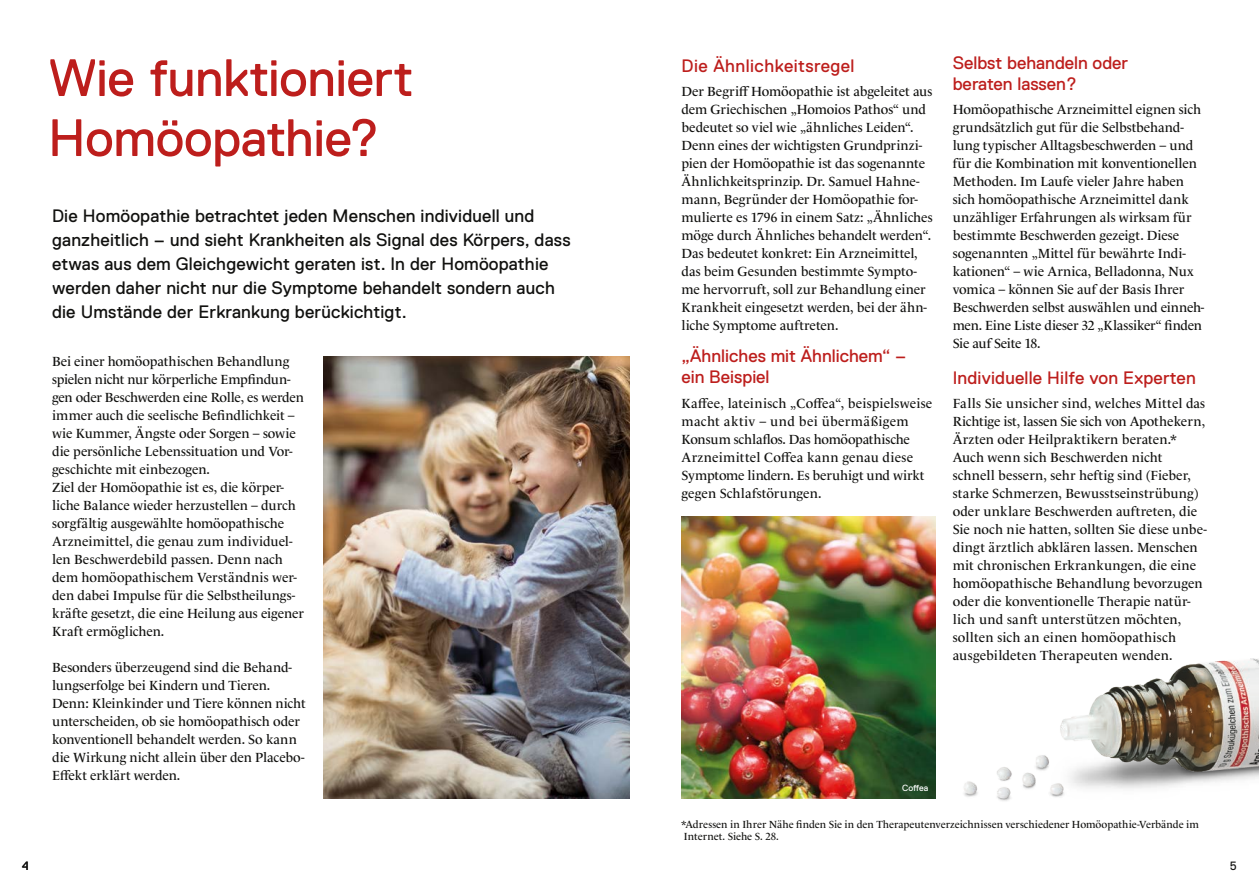
<style>
.page{position:relative;width:1259px;height:893px;background:#fff}
.page>*{position:absolute;margin:0;border:0;box-sizing:border-box;transform-origin:0 0}
.t1{font:52.5px/60px "Replica LL";letter-spacing:-.005em;color:#bd1e1c}
.t2{font:18px/24px "Replica LL";letter-spacing:.01em;color:#11110f}
.t3{font:18px/21px "Replica LL";color:#bd1e1c}
.t4{font:18px "Replica LL";letter-spacing:.025em;color:#bd1e1c}
.t5{font:13.5px/18px "Le Monde Livre Std";letter-spacing:-.005em;color:#11110f}
.t6{font:12px "Replica LL";color:#11110f}
.t7{font:10.5px/12px "Le Monde Livre Std";letter-spacing:-.005em;color:#11110f}
.t8{font:9px "Replica LL";color:#fff}
</style>
<div class="page">
<img style="left:681px;top:516px;width:254px;height:282px">
<img style="left:323px;top:357px;width:306px;height:441px">
<img style="left:964px;top:658px;width:295px;height:143px">
<h1 class="t1" style="left:48px;top:48px;width:367px">Wie funktioniert<br>Homöopathie?</h1>
<p class="t2" style="left:52px;top:204px;width:520px">Die Homöopathie betrachtet jeden Menschen individuell und ganzheitlich – und sieht Krankheiten als Signal des Körpers, dass etwas aus dem Gleichgewicht geraten ist. In der Homöopathie werden daher nicht nur die Symptome behandelt sondern auch die Umstände der Erkrankung berückichtigt.</p>
<p class="t5" style="left:52px;top:352px;width:253px">Bei einer homöopathischen Behandlung spielen nicht nur körperliche Empfindun&shy;gen oder Beschwerden eine Rolle, es werden immer auch die seelische Befindlichkeit – wie Kummer, Ängste oder Sorgen – sowie die persönliche Lebenssituation und Vor&shy;geschichte mit einbezogen.<br>Ziel der Homöopathie ist es, die körper&shy;liche Balance wieder herzustellen – durch sorgfältig ausgewählte homöopathische Arzneimittel, die genau zum individuel&shy;len Beschwerdebild passen. Denn nach dem homöopathischem Verständnis wer&shy;den dabei Impulse für die Selbstheilungs&shy;kräfte gesetzt, die eine Heilung aus eigener Kraft ermöglichen.</p>
<p class="t5" style="left:52px;top:658px;width:255px">Besonders überzeugend sind die Behand&shy;lungserfolge bei Kindern und Tieren.<br>Denn: Kleinkinder und Tiere können nicht unterscheiden, ob sie homöopathisch oder konventionell behandelt werden. So kann die Wirkung nicht allein über den Placebo-Effekt erklärt werden.</p>
<p class="t6" style="left:22px;top:860px;width:8px">4</p>
<h2 class="t4" style="left:681px;top:56px;width:174px">Die Ähnlichkeitsregel</h2>
<p class="t5" style="left:681px;top:82px;width:252px">Der Begriff Homöopathie ist abgeleitet aus dem Griechischen „Homoios Pathos“ und bedeutet so viel wie „ähnliches Leiden“.<br>Denn eines der wichtigsten Grundprinzi&shy;pien der Homöopathie ist das sogenannte Ähnlichkeitsprinzip. Dr. Samuel Hahne&shy;mann, Begründer der Homöopathie for&shy;mulierte es 1796 in einem Satz: „Ähnliches möge durch Ähnliches behandelt werden“.<br>Das bedeutet konkret: Ein Arzneimittel, das beim Gesunden bestimmte Sympto&shy;me hervorruft, soll zur Behandlung einer Krankheit eingesetzt werden, bei der ähn&shy;liche Symptome auftreten.</p>
<h2 class="t3" style="left:681px;top:345px;width:226px">„Ähnliches mit Ähnlichem“ – ein Beispiel</h2>
<p class="t5" style="left:681px;top:394px;width:252px">Kaffee, lateinisch „Coffea“, beispielsweise macht aktiv – und bei übermäßigem Konsum schlaflos. Das homöopathische Arzneimittel Coffea kann genau diese Symptome lindern. Es beruhigt und wirkt gegen Schlafstörungen.</p>
<h2 class="t3" style="left:952px;top:52px;width:177px">Selbst behandeln oder beraten lassen?</h2>
<p class="t5" style="left:952px;top:100px;width:253px">Homöopathische Arzneimittel eignen sich grundsätzlich gut für die Selbstbehand&shy;lung typischer Alltagsbeschwerden – und für die Kombination mit konventionellen Methoden. Im Laufe vieler Jahre haben sich homöopathische Arzneimittel dank unzähliger Erfahrungen als wirksam für bestimmte Beschwerden gezeigt. Diese sogenannten „Mittel für bewährte Indi&shy;kationen“ – wie Arnica, Belladonna, Nux vomica – können Sie auf der Basis Ihrer Beschwerden selbst auswählen und einneh&shy;men. Eine Liste dieser 32 „Klassiker“ finden Sie auf Seite 18.</p>
<h2 class="t3" style="left:952px;top:367px;width:244px">Individuelle Hilfe von Experten</h2>
<p class="t5" style="left:952px;top:394px;width:256px">Falls Sie unsicher sind, welches Mittel das Richtige ist, lassen Sie sich von Apothekern, Ärzten oder Heilpraktikern beraten.* Auch wenn sich Beschwerden nicht schnell bessern, sehr heftig sind (Fieber, starke Schmerzen, Bewusstseinstrübung) oder unklare Beschwerden auftreten, die Sie noch nie hatten, sollten Sie diese unbe&shy;dingt ärztlich abklären lassen. Menschen mit chronischen Erkrankungen, die eine homöopathische Behandlung bevorzugen oder die konventionelle Therapie natür&shy;lich und sanft unterstützen möchten, sollten sich an einen homöopathisch ausgebildeten Therapeuten wenden.</p>
<p class="t8" style="left:902px;top:783px;width:28px">Coffea</p>
<p class="t7" style="left:681px;top:818px;width:519px">*Adressen in Ihrer Nähe finden Sie in den Therapeutenverzeichnissen verschiedener Homöopathie-Verbände im<br>Internet. Siehe S. 28.</p>
<p class="t6" style="left:1230px;top:860px;width:8px">5</p>
</div>
